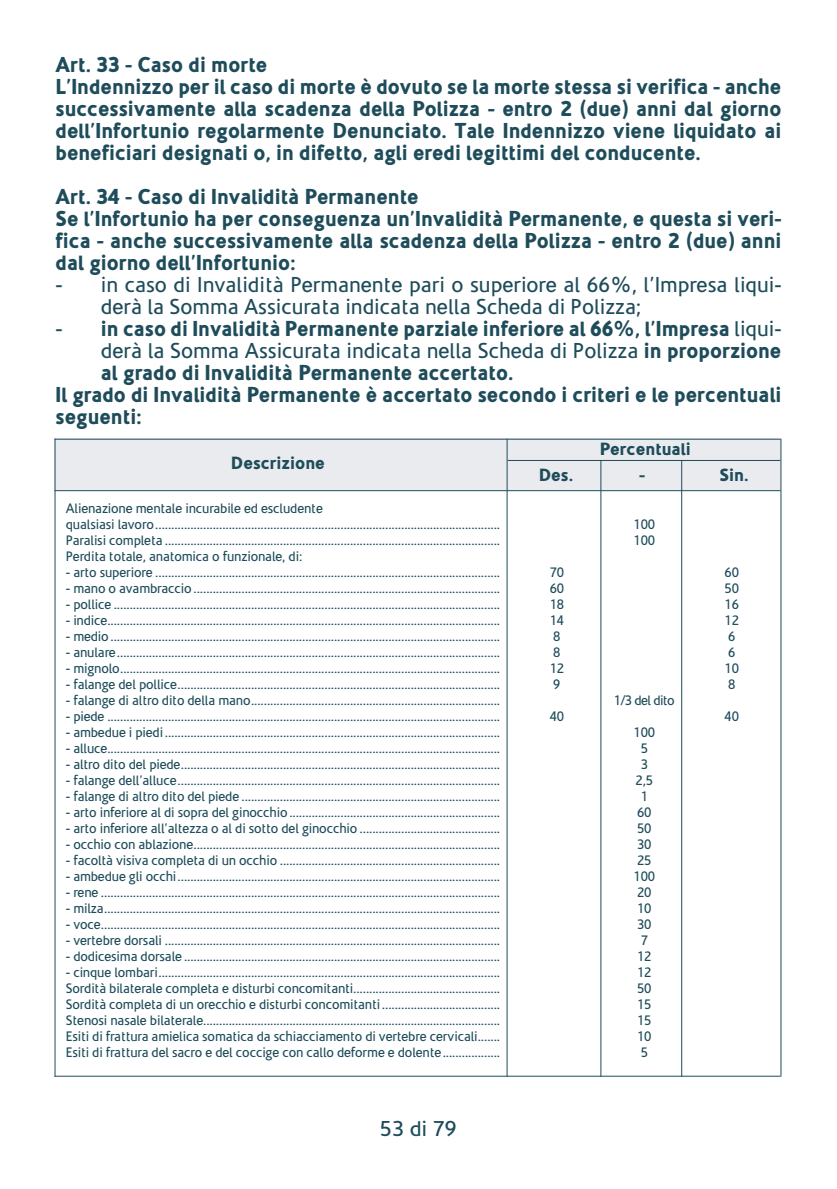
<style>
.page{position:relative;width:837px;height:1189px;background:#fff}
.page>*{position:absolute;margin:0;border:0;box-sizing:border-box;transform-origin:0 0}
.t1{font:700 22px/22px "BPU";color:#1e4c5a}
.t2{font:22px/22px "BPU";color:#1e4c5a}
.t3{font:700 18px "BPU";color:#1e4c5a}
.t4{font:14px/16px "BPU";letter-spacing:-.01em;color:#1e4c5a;scale:.95 1}
.s1{font-weight:400}
.s2{font-weight:700}
</style>
<div class="page">
<div style="left:55px;top:438px;width:726px;height:53px;background:#eaebee"></div>
<hr style="left:55px;top:438px;width:725px;height:1px;background:#1e4c5a">
<hr style="left:55px;top:1075px;width:725px;height:1px;background:#1e4c5a">
<hr style="left:55px;top:490px;width:725px;height:1px;background:#1e4c5a">
<hr style="left:507px;top:460px;width:273px;height:1px;background:#1e4c5a">
<hr style="left:506px;top:438px;width:1px;height:638px;background:#1e4c5a">
<hr style="left:600px;top:460px;width:1px;height:616px;background:#1e4c5a">
<hr style="left:681px;top:460px;width:1px;height:616px;background:#1e4c5a">
<hr style="left:55px;top:438px;width:1px;height:638px;background:#1e4c5a">
<hr style="left:780px;top:438px;width:1px;height:638px;background:#1e4c5a">
<p class="t1" style="left:56px;top:54px;width:727px">Art. 33 - Caso di morte<br>L’Indennizzo per il caso di morte è dovuto se la morte stessa si verifica - anche successivamente alla scadenza della Polizza - entro 2 (due) anni dal giorno dell’Infortunio regolarmente Denunciato. Tale Indennizzo viene liquidato ai beneficiari designati o, in difetto, agli eredi legittimi del conducente.</p>
<h1 class="t1" style="left:56px;top:186px;width:727px">Art. 34 - Caso di Invalidità Permanente<br>Se l’Infortunio ha per conseguenza un’Invalidità Permanente, e questa si veri&shy;fica - anche successivamente alla scadenza della Polizza - entro 2 (due) anni dal giorno dell’Infortunio:</h1>
<h1 class="t2" style="left:101px;top:274px;width:682px;text-indent:-45px">- in caso di Invalidità Permanente pari o superiore al 66%, l’Impresa liqui&shy;derà la Somma Assicurata indicata nella Scheda di Polizza;</h1>
<h1 class="t1" style="left:56px;top:318px;width:727px"><span class="s1">-</span> in caso di Invalidità Permanente parziale inferiore al 66%, l’Impresa <span class="s1">liqui-</span></h1>
<h1 class="t2" style="left:101px;top:340px;width:682px">derà la Somma Assicurata indicata nella Scheda di Polizza <span class="s2">in proporzione</span></h1>
<h1 class="t1" style="left:101px;top:362px;width:414px">al grado di Invalidità Permanente accertato.</h1>
<h1 class="t1" style="left:56px;top:384px;width:727px">Il grado di Invalidità Permanente è accertato secondo i criteri e le percentuali</h1>
<h1 class="t1" style="left:56px;top:406px;width:88px">seguenti:</h1>
<p class="t3" style="left:231px;top:452px;width:96px">Descrizione</p>
<p class="t4" style="left:66px;top:500px;width:459px">Alienazione mentale incurabile ed escludente<br>qualsiasi lavoro............................................................................................................<br>Paralisi completa .........................................................................................................<br>Perdita totale, anatomica o funzionale, di:</p>
<p class="t4" style="left:66px;top:564px;width:459px">- arto superiore ............................................................................................................</p>
<p class="t4" style="left:66px;top:580px;width:459px">- mano o avambraccio ................................................................................................</p>
<p class="t4" style="left:66px;top:596px;width:459px">- pollice .........................................................................................................................</p>
<p class="t4" style="left:66px;top:612px;width:459px">- indice...........................................................................................................................</p>
<p class="t4" style="left:66px;top:628px;width:459px">- medio..........................................................................................................................</p>
<p class="t4" style="left:66px;top:644px;width:459px">- anulare........................................................................................................................</p>
<p class="t4" style="left:66px;top:660px;width:459px">- mignolo.......................................................................................................................</p>
<p class="t4" style="left:66px;top:676px;width:459px">- falange del pollice.....................................................................................................</p>
<p class="t4" style="left:66px;top:692px;width:459px">- falange di altro dito della mano..............................................................................</p>
<p class="t4" style="left:66px;top:708px;width:459px">- piede ...........................................................................................................................</p>
<p class="t4" style="left:66px;top:724px;width:459px">- ambedue i piedi.........................................................................................................</p>
<p class="t4" style="left:66px;top:740px;width:459px">- alluce...........................................................................................................................</p>
<p class="t4" style="left:66px;top:756px;width:459px">- altro dito del piede....................................................................................................</p>
<p class="t4" style="left:66px;top:772px;width:459px">- falange dell’alluce.....................................................................................................</p>
<p class="t4" style="left:66px;top:788px;width:459px">- falange di altro dito del piede .................................................................................</p>
<p class="t4" style="left:66px;top:804px;width:459px">- arto inferiore al di sopra del ginocchio..................................................................</p>
<p class="t4" style="left:66px;top:820px;width:459px">- arto inferiore all’altezza o al di sotto del ginocchio ............................................</p>
<p class="t4" style="left:66px;top:836px;width:459px">- occhio con ablazione................................................................................................</p>
<p class="t4" style="left:66px;top:852px;width:459px">- facoltà visiva completa di un occhio .....................................................................</p>
<p class="t4" style="left:66px;top:868px;width:459px">- ambedue gli occhi.....................................................................................................</p>
<p class="t4" style="left:66px;top:884px;width:459px">- rene .............................................................................................................................</p>
<p class="t4" style="left:66px;top:900px;width:459px">- milza............................................................................................................................</p>
<p class="t4" style="left:66px;top:916px;width:459px">- voce.............................................................................................................................</p>
<p class="t4" style="left:66px;top:932px;width:459px">- vertebre dorsali .........................................................................................................</p>
<p class="t4" style="left:66px;top:948px;width:459px">- dodicesima dorsale ...................................................................................................</p>
<p class="t4" style="left:66px;top:964px;width:459px;text-align:justify">- cinque lombari...........................................................................................................<br>Sordità bilaterale completa e disturbi concomitanti..............................................<br>Sordità completa di un orecchio e disturbi concomitanti.....................................<br>Stenosi nasale bilaterale.............................................................................................<br>Esiti di frattura amielica somatica da schiacciamento di vertebre cervicali.......<br>Esiti di frattura del sacro e del coccige con callo deforme e dolente..................</p>
<h1 class="t2" style="left:380px;top:1117px;width:78px">53 di 79</h1>
<p class="t3" style="left:600px;top:439px;width:92px">Percentuali</p>
<p class="t3" style="left:539px;top:465px;width:36px">Des.</p>
<p class="t3" style="left:639px;top:465px;width:7px">-</p>
<p class="t3" style="left:719px;top:465px;width:31px">Sin.</p>
<p class="t4" style="left:550px;top:564px;width:17px">70<br>60<br>18<br>14<br>8<br>8<br>12<br>9</p>
<p class="t4" style="left:550px;top:708px;width:17px">40</p>
<p class="t4" style="left:633px;top:516px;width:24px">100<br>100</p>
<p class="t4" style="left:614px;top:692px;width:65px">1/3 del dito</p>
<p class="t4" style="left:633px;top:724px;width:24px;text-align:center">100<br>5<br>3<br>2,5<br>1<br>60<br>50<br>30<br>25<br>100<br>20<br>10<br>30<br>7<br>12<br>12<br>50<br>15<br>15<br>10<br>5</p>
<p class="t4" style="left:724px;top:564px;width:17px">60<br>50<br>16<br>12<br>6<br>6<br>10<br>8</p>
<p class="t4" style="left:724px;top:708px;width:17px">40</p>
</div>
